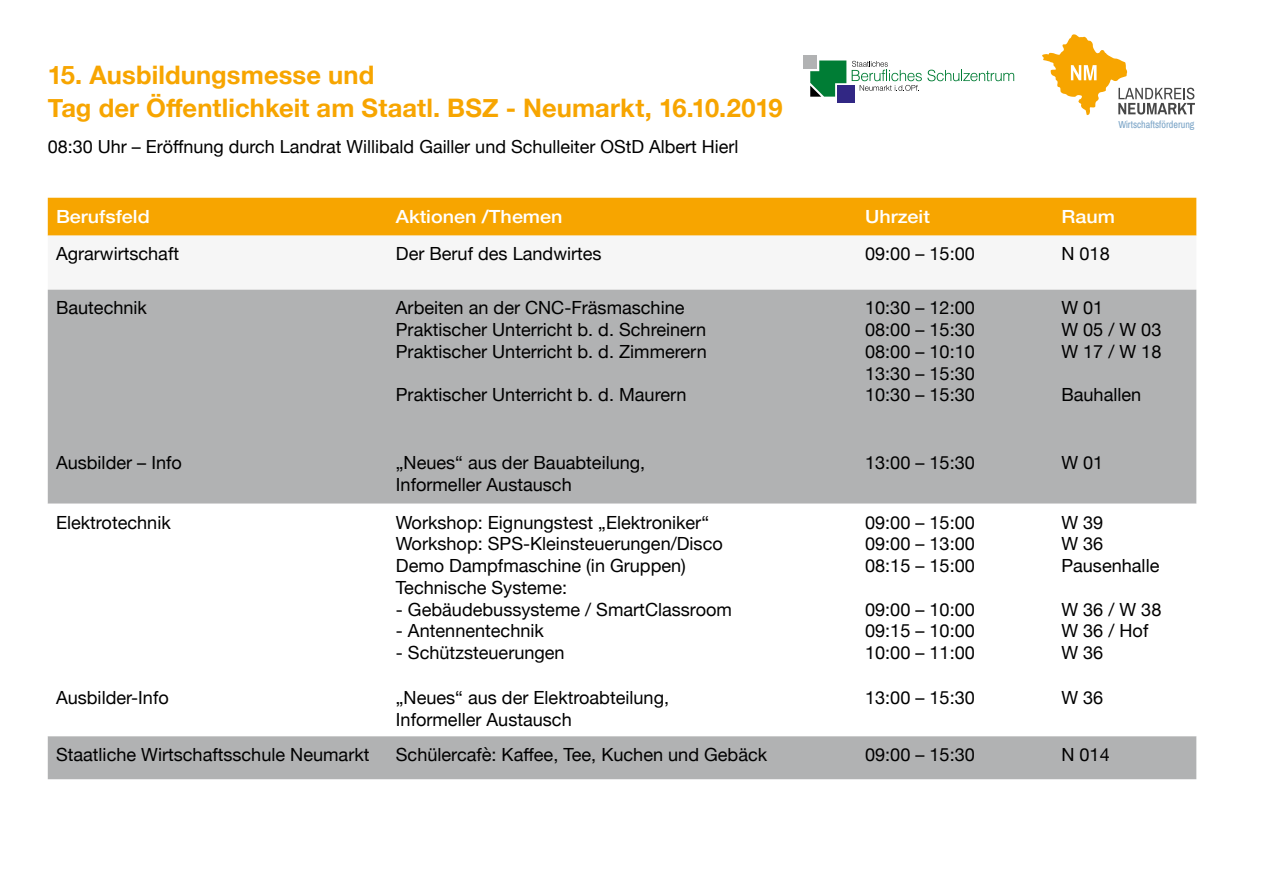
<style>
.page{position:relative;width:1263px;height:893px;background:#fff}
.page>*{position:absolute;margin:0;border:0;box-sizing:border-box;transform-origin:0 0}
.t1{font:700 25.5px/32.4px "Helvetica Neue";letter-spacing:.005em;color:#f7a500}
.t2{font:18.15px/21.8px "Helvetica Neue";color:#000}
.t3{font:500 18.15px "Helvetica Neue";color:#fff;scale:1.09 1}
.t4{font:18px "Helvetica Neue";color:#000}
.t5{font:10.05px "Archivo Narrow";color:#79a3c6}
</style>
<div class="page">
<div style="left:48px;top:198px;width:1148px;height:38px;background:#f7a500"></div>
<svg style="left:48px;top:289px;width:1148px;height:1px"></svg>
<div style="left:48px;top:290px;width:1148px;height:489px;background:#b1b2b3"></div>
<svg style="left:48px;top:504px;width:1148px;height:232px"></svg>
<svg style="left:1042px;top:34px;width:153px;height:81px"></svg>
<div style="left:803px;top:55px;width:14px;height:14px;background:#b1b2b3"></div>
<div style="left:837px;top:85px;width:18px;height:18px;background:#312784"></div>
<svg style="left:810px;top:61px;width:36px;height:36px"></svg>
<svg style="left:852px;top:61px;width:162px;height:30px"></svg>
<h1 class="t1" style="left:48px;top:60px;width:736px">15. Ausbildungsmesse und<br>Tag der Öffentlichkeit am Staatl. BSZ - Neumarkt, 16.10.2019</h1>
<p class="t4" style="left:48px;top:133px;width:692px">08:30 Uhr – Eröffnung durch Landrat Willibald Gailler und Schulleiter OStD Albert Hierl</p>
<p class="t5" style="left:1118px;top:118px;width:78px">Wirtschaftsförderung</p>
<p class="t3" style="left:56px;top:201px;width:88px">Berufsfeld</p>
<p class="t3" style="left:396px;top:201px;width:154px">Aktionen /Themen</p>
<p class="t3" style="left:865px;top:201px;width:61px">Uhrzeit</p>
<p class="t3" style="left:1061px;top:201px;width:51px">Raum</p>
<p class="t2" style="left:56px;top:244px;width:125px">Agrarwirtschaft</p>
<p class="t2" style="left:396px;top:244px;width:207px">Der Beruf des Landwirtes</p>
<p class="t2" style="left:865px;top:244px;width:111px">09:00 – 15:00</p>
<p class="t2" style="left:1061px;top:244px;width:50px">N 018</p>
<p class="t2" style="left:56px;top:298px;width:92px">Bautechnik</p>
<p class="t2" style="left:396px;top:298px;width:312px">Arbeiten an der CNC-Fräsmaschine<br>Praktischer Unterricht b. d. Schreinern<br>Praktischer Unterricht b. d. Zimmerern</p>
<p class="t2" style="left:396px;top:385px;width:292px">Praktischer Unterricht b. d. Maurern</p>
<p class="t2" style="left:865px;top:298px;width:111px;text-align:justify">10:30 – 12:00<br>08:00 – 15:30<br>08:00 – 10:10<br>13:30 – 15:30<br>10:30 – 15:30</p>
<p class="t2" style="left:1061px;top:298px;width:102px">W 01<br>W 05 / W 03<br>W 17 / W 18</p>
<p class="t2" style="left:1061px;top:385px;width:81px">Bauhallen</p>
<p class="t2" style="left:56px;top:453px;width:127px">Ausbilder – Info</p>
<p class="t2" style="left:396px;top:453px;width:251px">„Neues“ aus der Bauabteilung,<br>Informeller Austausch</p>
<p class="t2" style="left:865px;top:453px;width:111px">13:00 – 15:30</p>
<p class="t2" style="left:1061px;top:453px;width:43px">W 01</p>
<p class="t2" style="left:56px;top:512px;width:116px">Elektrotechnik</p>
<p class="t2" style="left:396px;top:512px;width:328px">Workshop: Eignungstest „Elektroniker“ Workshop: SPS-Kleinsteuerungen/Disco Demo Dampfmaschine (in Gruppen)<br>Technische Systeme:</p>
<p class="t2" style="left:396px;top:599px;width:337px">- Gebäudebussysteme / SmartClassroom</p>
<p class="t2" style="left:396px;top:621px;width:150px">- Antennentechnik</p>
<p class="t2" style="left:396px;top:643px;width:170px">- Schützsteuerungen</p>
<p class="t2" style="left:1061px;top:512px;width:99px">W 39<br>W 36<br>Pausenhalle</p>
<p class="t2" style="left:1061px;top:599px;width:102px">W 36 / W 38<br>W 36 / Hof<br>W 36</p>
<p class="t2" style="left:865px;top:512px;width:111px;text-align:justify">09:00 – 15:00<br>09:00 – 13:00<br>08:15 – 15:00</p>
<p class="t2" style="left:865px;top:599px;width:111px;text-align:justify">09:00 – 10:00<br>09:15 – 10:00<br>10:00 – 11:00</p>
<p class="t2" style="left:56px;top:688px;width:114px">Ausbilder-Info</p>
<p class="t2" style="left:396px;top:688px;width:275px">„Neues“ aus der Elektroabteilung,<br>Informeller Austausch</p>
<p class="t2" style="left:865px;top:688px;width:111px">13:00 – 15:30</p>
<p class="t2" style="left:1061px;top:688px;width:43px">W 36</p>
<p class="t2" style="left:56px;top:745px;width:315px">Staatliche Wirtschaftsschule Neumarkt</p>
<p class="t2" style="left:396px;top:745px;width:373px">Schülercafè: Kaffee, Tee, Kuchen und Gebäck</p>
<p class="t2" style="left:865px;top:745px;width:111px">09:00 – 15:30</p>
<p class="t2" style="left:1061px;top:745px;width:50px">N 014</p>
</div>
